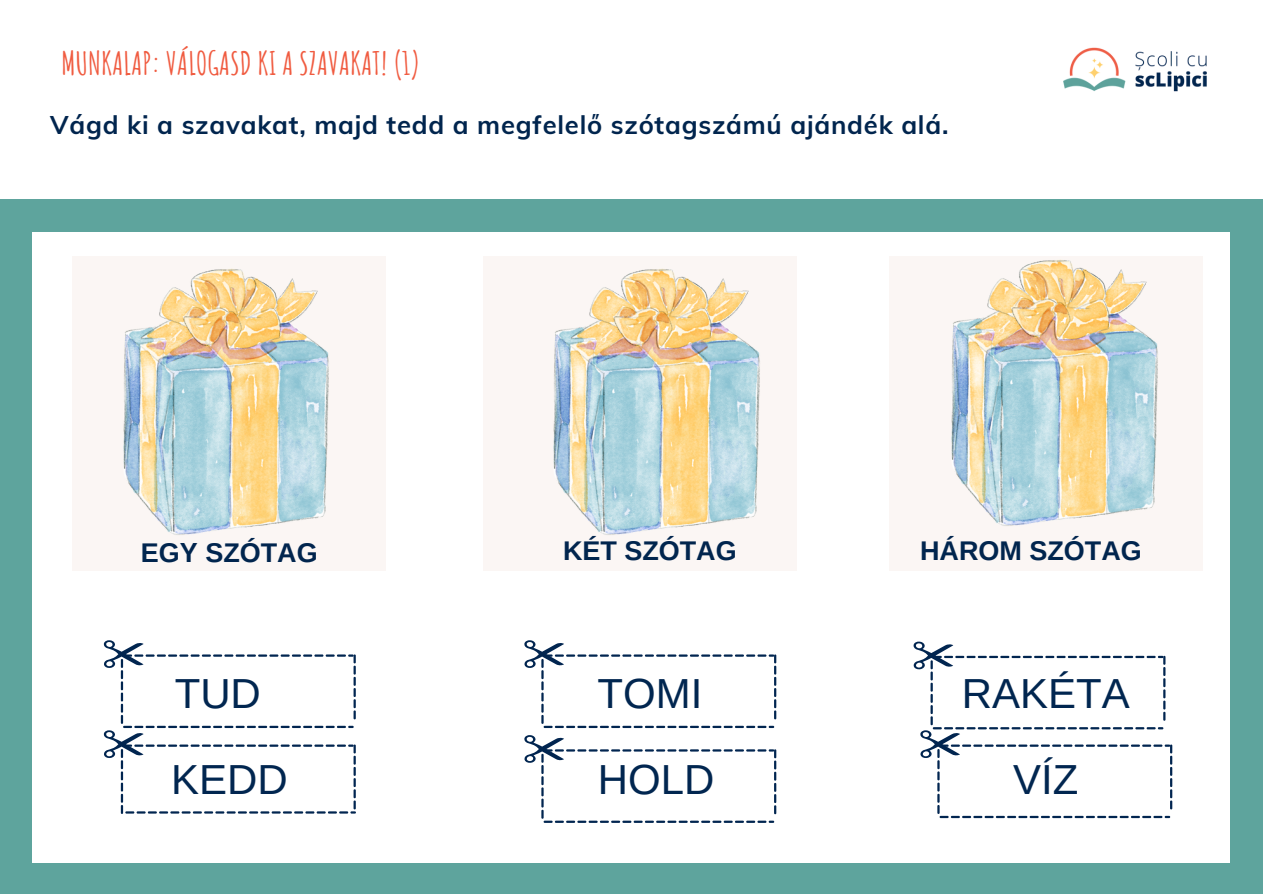
<style>
.page{position:relative;width:1263px;height:894px;background:#fff}
.page>*{position:absolute;margin:0;border:0;box-sizing:border-box;transform-origin:0 0}
.t1{font:42px "Arimo";color:#012650}
.t2{font:700 31.5px "Amatic SC";color:#f05b40}
.t3{font:700 27px "Arimo";color:#01254e}
.t4{font:700 25.65px "Muli";letter-spacing:.03em;color:#01254e}
</style>
<div class="page">
<div style="left:0;top:0;width:1263px;height:893px;background:#5ea49d"></div>
<div style="left:32px;top:232px;width:1198px;height:630px;background:#fff"></div>
<div style="left:0;top:0;width:1263px;height:199px;background:#fff"></div>
<img style="left:1063px;top:47px;width:144px;height:45px">
<svg style="left:524px;top:640px;width:252px;height:87px"></svg>
<svg style="left:524px;top:735px;width:252px;height:87px"></svg>
<div style="left:889px;top:257px;width:313px;height:314px;background:#faf2ef"></div>
<div style="left:484px;top:257px;width:313px;height:314px;background:#faf2ef"></div>
<div style="left:73px;top:257px;width:313px;height:314px;background:#faf2ef"></div>
<img style="left:123px;top:269px;width:206px;height:266px">
<img style="left:951px;top:260px;width:207px;height:266px">
<img style="left:553px;top:269px;width:207px;height:266px">
<svg style="left:913px;top:641px;width:259px;height:176px"></svg>
<svg style="left:103px;top:640px;width:253px;height:173px"></svg>
<p class="t2" style="left:61px;top:43px;width:360px">MUNKALAP: VÁLOGASD KI A SZAVAKAT! (1)</p>
<p class="t4" style="left:50px;top:108px;width:900px">Vágd ki a szavakat, majd tedd a megfelelő szótagszámú ajándék alá.</p>
<p class="t3" style="left:141px;top:537px;width:178px">EGY SZÓTAG</p>
<p class="t3" style="left:563px;top:535px;width:175px">KÉT SZÓTAG</p>
<p class="t3" style="left:920px;top:535px;width:223px">HÁROM SZÓTAG</p>
<p class="t1" style="left:175px;top:670px;width:88px">TUD</p>
<p class="t1" style="left:597px;top:670px;width:106px">TOMI</p>
<p class="t1" style="left:962px;top:670px;width:169px">RAKÉTA</p>
<p class="t1" style="left:171px;top:755px;width:118px">KEDD</p>
<p class="t1" style="left:598px;top:755px;width:118px">HOLD</p>
<p class="t1" style="left:1013px;top:755px;width:67px">VÍZ</p>
</div>
